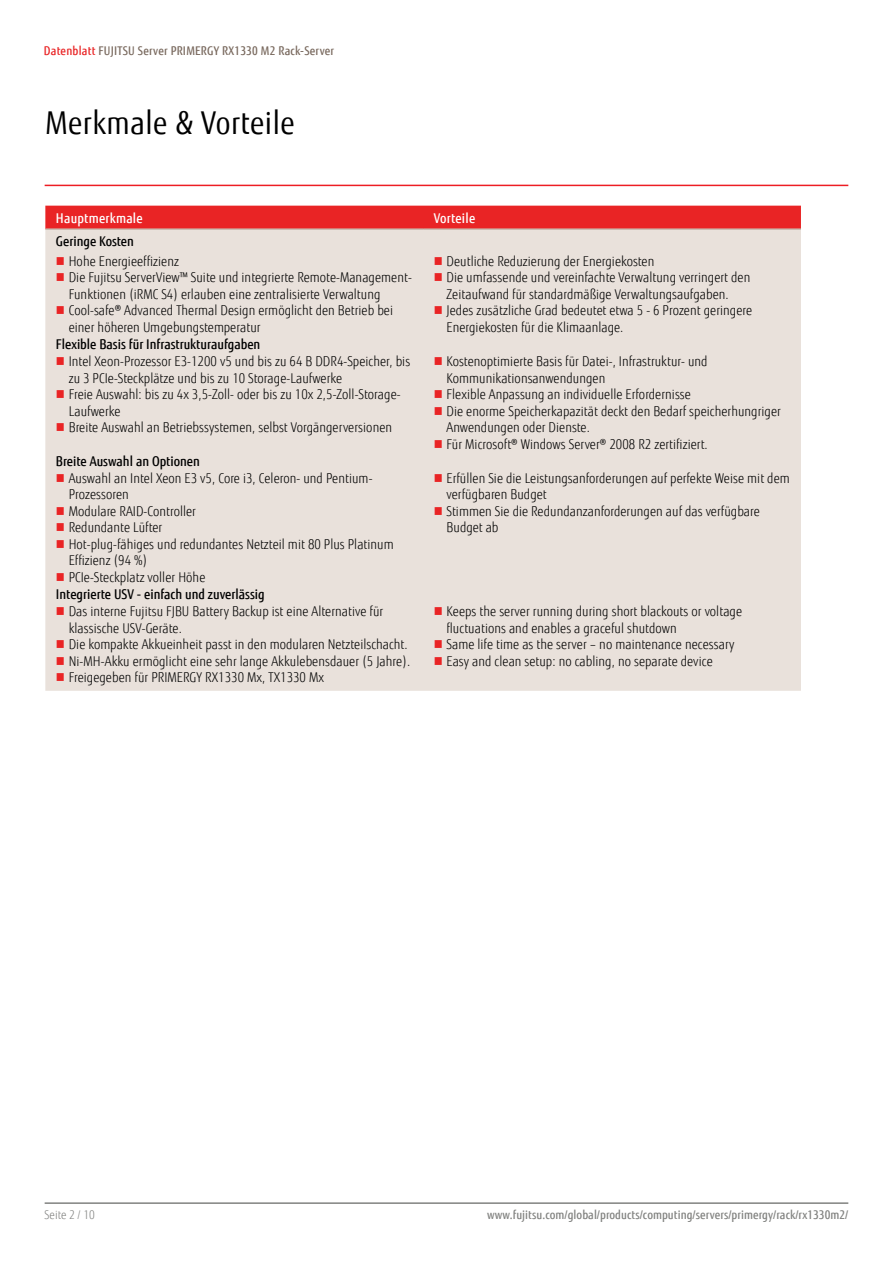
<style>
.page{position:relative;width:893px;height:1263px;background:#fff}
.page>*{position:absolute;margin:0;border:0;box-sizing:border-box;transform-origin:0 0}
.t1{font:31.5px "Fujitsu Sans";letter-spacing:.02em;color:#000;scale:.9 1}
.t2{font:300 13.5px/16.5px "Fujitsu Sans";letter-spacing:.005em;color:#000;scale:.9 1}
.t3{font:500 13.5px "Fujitsu Sans";color:#000;scale:.9 1}
.t4{font:500 13.5px "Fujitsu Sans";letter-spacing:.02em;color:#fff;scale:.9 1}
.t5{font:500 12px "Fujitsu Sans";letter-spacing:.005em;color:#818280;scale:.9 1}
.t6{font:500 12px "Fujitsu Sans";letter-spacing:.02em;color:#79695e;scale:.9 1}
.t7{font:300 12px "Fujitsu Sans";letter-spacing:.005em;color:#818280;scale:.9 1}
.s1{color:#e92425}
</style>
<div class="page">
<hr style="left:45px;top:1202px;width:803px;height:2px;background:#818280">
<div style="left:45px;top:206px;width:756px;height:22px;background:#e92425"></div>
<div style="left:45px;top:230px;width:756px;height:461px;background:#e9e1db"></div>
<hr style="left:45px;top:228px;width:378px;height:2px;background:#c9bbb0">
<hr style="left:423px;top:228px;width:378px;height:2px;background:#c9bbb0">
<hr style="left:45px;top:185px;width:803px;height:1px;background:#ed1d24">
<svg style="left:57px;top:257px;width:7px;height:8px"></svg>
<svg style="left:57px;top:273px;width:7px;height:8px"></svg>
<svg style="left:57px;top:306px;width:7px;height:8px"></svg>
<svg style="left:435px;top:257px;width:7px;height:8px"></svg>
<svg style="left:435px;top:273px;width:7px;height:8px"></svg>
<svg style="left:435px;top:306px;width:7px;height:8px"></svg>
<svg style="left:57px;top:357px;width:7px;height:8px"></svg>
<svg style="left:57px;top:390px;width:7px;height:8px"></svg>
<svg style="left:57px;top:423px;width:7px;height:8px"></svg>
<svg style="left:435px;top:357px;width:7px;height:8px"></svg>
<svg style="left:435px;top:390px;width:7px;height:8px"></svg>
<svg style="left:435px;top:407px;width:7px;height:7px"></svg>
<svg style="left:435px;top:440px;width:7px;height:7px"></svg>
<svg style="left:57px;top:474px;width:7px;height:8px"></svg>
<svg style="left:57px;top:507px;width:7px;height:8px"></svg>
<svg style="left:57px;top:523px;width:7px;height:8px"></svg>
<svg style="left:57px;top:540px;width:7px;height:8px"></svg>
<svg style="left:57px;top:573px;width:7px;height:8px"></svg>
<svg style="left:435px;top:474px;width:7px;height:8px"></svg>
<svg style="left:435px;top:507px;width:7px;height:8px"></svg>
<svg style="left:57px;top:607px;width:7px;height:8px"></svg>
<svg style="left:57px;top:640px;width:7px;height:8px"></svg>
<svg style="left:57px;top:657px;width:7px;height:8px"></svg>
<svg style="left:57px;top:673px;width:7px;height:8px"></svg>
<svg style="left:435px;top:607px;width:7px;height:8px"></svg>
<svg style="left:435px;top:640px;width:7px;height:8px"></svg>
<svg style="left:435px;top:657px;width:7px;height:8px"></svg>
<p class="t6" style="left:44px;top:43px;width:324px"><span class="s1">Datenblatt</span> FUJITSU Server PRIMERGY RX1330 M2 Rack-Server</p>
<h1 class="t1" style="left:45px;top:104px;width:279px">Merkmale &amp; Vorteile</h1>
<p class="t4" style="left:56px;top:210px;width:98px">Hauptmerkmale</p>
<p class="t4" style="left:434px;top:210px;width:48px">Vorteile</p>
<p class="t3" style="left:56px;top:233px;width:88px">Geringe Kosten</p>
<p class="t2" style="left:69px;top:253px;width:383px">Hohe Energieeffizienz<br>Die Fujitsu ServerView™ Suite und integrierte Remote-Management-Funktionen (iRMC S4) erlauben eine zentralisierte Verwaltung Cool-safe® Advanced Thermal Design ermöglicht den Betrieb bei einer höheren Umgebungstemperatur</p>
<p class="t2" style="left:447px;top:253px;width:341px">Deutliche Reduzierung der Energiekosten<br>Die umfassende und vereinfachte Verwaltung verringert den Zeitaufwand für standardmäßige Verwaltungsaufgaben.<br>Jedes zusätzliche Grad bedeutet etwa 5 - 6 Prozent geringere Energiekosten für die Klimaanlage.</p>
<p class="t3" style="left:56px;top:336px;width:229px">Flexible Basis für Infrastrukturaufgaben</p>
<p class="t2" style="left:69px;top:353px;width:381px">Intel Xeon-Prozessor E3-1200 v5 und bis zu 64 B DDR4-Speicher, bis zu 3 PCIe-Steckplätze und bis zu 10 Storage-Laufwerke<br>Freie Auswahl: bis zu 4x 3,5-Zoll- oder bis zu 10x 2,5-Zoll-Storage-Laufwerke<br>Breite Auswahl an Betriebssystemen, selbst Vorgängerversionen</p>
<p class="t2" style="left:447px;top:353px;width:373px">Kostenoptimierte Basis für Datei-, Infrastruktur- und Kommunikationsanwendungen<br>Flexible Anpassung an individuelle Erfordernisse<br>Die enorme Speicherkapazität deckt den Bedarf speicherhungriger Anwendungen oder Dienste.<br>Für Microsoft® Windows Server® 2008 R2 zertifiziert.</p>
<p class="t3" style="left:56px;top:452px;width:162px">Breite Auswahl an Optionen</p>
<p class="t2" style="left:69px;top:470px;width:363px">Auswahl an Intel Xeon E3 v5, Core i3, Celeron- und Pentium-<br>Prozessoren<br>Modulare RAID-Controller<br>Redundante Lüfter<br>Hot-plug-fähiges und redundantes Netzteil mit 80 Plus Platinum<br>Effizienz (94 %)<br>PCIe-Steckplatz voller Höhe</p>
<p class="t2" style="left:447px;top:470px;width:383px">Erfüllen Sie die Leistungsanforderungen auf perfekte Weise mit dem verfügbaren Budget<br>Stimmen Sie die Redundanzanforderungen auf das verfügbare Budget ab</p>
<p class="t3" style="left:56px;top:586px;width:234px">Integrierte USV - einfach und zuverlässig</p>
<p class="t2" style="left:69px;top:603px;width:381px">Das interne Fujitsu FJBU Battery Backup ist eine Alternative für klassische USV-Geräte.<br>Die kompakte Akkueinheit passt in den modularen Netzteilschacht.<br>Ni-MH-Akku ermöglicht eine sehr lange Akkulebensdauer (5 Jahre).<br>Freigegeben für PRIMERGY RX1330 Mx, TX1330 Mx</p>
<p class="t2" style="left:447px;top:603px;width:330px">Keeps the server running during short blackouts or voltage fluctuations and enables a graceful shutdown<br>Same life time as the server – no maintenance necessary Easy and clean setup: no cabling, no separate device</p>
<p class="t7" style="left:45px;top:1208px;width:57px">Seite 2 / 10</p>
<p class="t5" style="left:487px;top:1208px;width:403px">www.fujitsu.com/global/products/computing/servers/primergy/rack/rx1330m2/</p>
</div>
